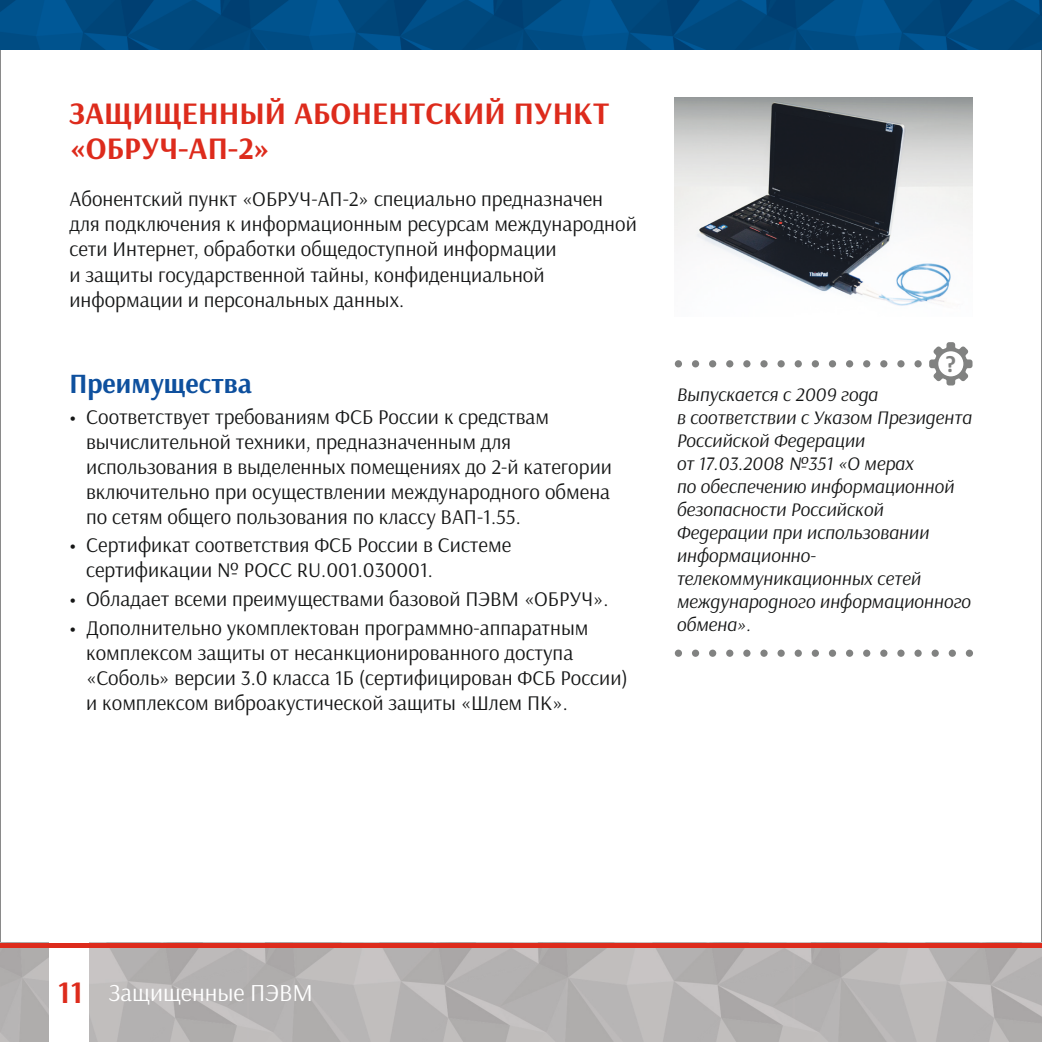
<style>
.page{position:relative;width:1042px;height:1042px;background:#fff}
.page>*{position:absolute;margin:0;border:0;box-sizing:border-box;transform-origin:0 0}
.t1{font:700 31.5px/35px "Arsenal";color:#dd2b1c}
.t2{font:700 28px "Arsenal";color:#0e509e}
.t3{font:24.5px "Arsenal";color:#fff}
.t4{font:700 23.8px "Calibri";color:#818281}
.t5{font:21px/25px "Arsenal";color:#151616}
.t6{font:italic 19.25px/22.9px "Arsenal";color:#151616}
</style>
<div class="page">
<img style="left:0;top:947px;width:1042px;height:95px">
<div style="left:50px;top:943px;width:39px;height:99px;background:#fff"></div>
<img style="left:0;top:0;width:1042px;height:50px">
<hr style="left:0;top:943px;width:1042px;height:4px;background:#dd2b1c">
<img style="left:675px;top:98px;width:297px;height:208px">
<div style="left:726px;top:360px;width:7px;height:7px;background:#818281;border-radius:50%"></div>
<div style="left:709px;top:360px;width:7px;height:7px;background:#818281;border-radius:50%"></div>
<div style="left:692px;top:360px;width:7px;height:7px;background:#818281;border-radius:50%"></div>
<div style="left:675px;top:360px;width:7px;height:7px;background:#818281;border-radius:50%"></div>
<div style="left:743px;top:360px;width:7px;height:7px;background:#818281;border-radius:50%"></div>
<div style="left:760px;top:360px;width:7px;height:7px;background:#818281;border-radius:50%"></div>
<div style="left:777px;top:360px;width:8px;height:7px;background:#818281;border-radius:50%"></div>
<div style="left:794px;top:360px;width:8px;height:7px;background:#818281;border-radius:50%"></div>
<div style="left:812px;top:360px;width:7px;height:7px;background:#818281;border-radius:50%"></div>
<div style="left:829px;top:360px;width:7px;height:7px;background:#818281;border-radius:50%"></div>
<div style="left:846px;top:360px;width:7px;height:7px;background:#818281;border-radius:50%"></div>
<div style="left:863px;top:360px;width:7px;height:7px;background:#818281;border-radius:50%"></div>
<div style="left:880px;top:360px;width:7px;height:7px;background:#818281;border-radius:50%"></div>
<div style="left:897px;top:360px;width:7px;height:7px;background:#818281;border-radius:50%"></div>
<div style="left:914px;top:360px;width:7px;height:7px;background:#818281;border-radius:50%"></div>
<svg style="left:929px;top:342px;width:43px;height:43px"></svg>
<div style="left:726px;top:649px;width:7px;height:8px;background:#818281;border-radius:50%"></div>
<div style="left:709px;top:649px;width:7px;height:8px;background:#818281;border-radius:50%"></div>
<div style="left:692px;top:649px;width:7px;height:8px;background:#818281;border-radius:50%"></div>
<div style="left:675px;top:649px;width:7px;height:8px;background:#818281;border-radius:50%"></div>
<div style="left:743px;top:649px;width:7px;height:8px;background:#818281;border-radius:50%"></div>
<div style="left:760px;top:649px;width:7px;height:8px;background:#818281;border-radius:50%"></div>
<div style="left:777px;top:649px;width:8px;height:8px;background:#818281;border-radius:50%"></div>
<svg style="left:794px;top:649px;width:8px;height:8px"></svg>
<div style="left:812px;top:649px;width:7px;height:8px;background:#818281;border-radius:50%"></div>
<div style="left:829px;top:649px;width:7px;height:8px;background:#818281;border-radius:50%"></div>
<div style="left:846px;top:649px;width:7px;height:8px;background:#818281;border-radius:50%"></div>
<div style="left:863px;top:649px;width:7px;height:8px;background:#818281;border-radius:50%"></div>
<div style="left:880px;top:649px;width:7px;height:8px;background:#818281;border-radius:50%"></div>
<div style="left:897px;top:649px;width:7px;height:8px;background:#818281;border-radius:50%"></div>
<div style="left:914px;top:649px;width:7px;height:8px;background:#818281;border-radius:50%"></div>
<div style="left:931px;top:649px;width:8px;height:8px;background:#818281;border-radius:50%"></div>
<div style="left:948px;top:649px;width:8px;height:8px;background:#818281;border-radius:50%"></div>
<div style="left:966px;top:649px;width:7px;height:8px;background:#818281;border-radius:50%"></div>
<h1 class="t1" style="left:69px;top:98px;width:542px">ЗАЩИЩЕННЫЙ АБОНЕНТСКИЙ ПУНКТ «ОБРУЧ-АП-2»</h1>
<p class="t5" style="left:69px;top:188px;width:569px">Абонентский пункт «ОБРУЧ-АП-2» специально предназначен для подключения к информационным ресурсам международной сети Интернет, обработки общедоступной информации<br>и защиты государственной тайны, конфиденциальной информации и персональных данных.</p>
<h2 class="t2" style="left:69px;top:372px;width:184px">Преимущества</h2>
<p class="t5" style="left:86px;top:406px;width:527px;text-indent:-17px">• Соответствует требованиям ФСБ России к средствам вычислительной техники, предназначенным для использования в выделенных помещениях до 2-й категории включительно при осуществлении международного обмена по сетям общего пользования по классу ВАП-1.55.</p>
<p class="t5" style="left:86px;top:535px;width:426px;text-indent:-17px">• Сертификат соответствия ФСБ России в Системе сертификации № РОСС RU.001.030001.</p>
<p class="t5" style="left:69px;top:588px;width:541px">• Обладает всеми преимуществами базовой ПЭВМ «ОБРУЧ».</p>
<p class="t5" style="left:86px;top:617px;width:543px;text-indent:-17px">• Дополнительно укомплектован программно-аппаратным комплексом защиты от несанкционированного доступа «Соболь» версии 3.0 класса 1Б (сертифицирован ФСБ России) и комплексом виброакустической защиты «Шлем ПК».</p>
<p class="t4" style="left:945px;top:354px;width:13px">?</p>
<p class="t6" style="left:676px;top:385px;width:297px">Выпускается с 2009 года<br>в соответствии с Указом Президента<br>Российской Федерации<br>от 17.03.2008 №351 «О мерах<br>по обеспечению информационной безопасности Российской<br>Федерации при использовании информационно&shy;телекоммуникационных сетей международного информационного обмена».</p>
<h1 class="t1" style="left:58px;top:977px;width:27px">11</h1>
<p class="t3" style="left:109px;top:982px;width:206px">Защищенные ПЭВМ</p>
</div>
